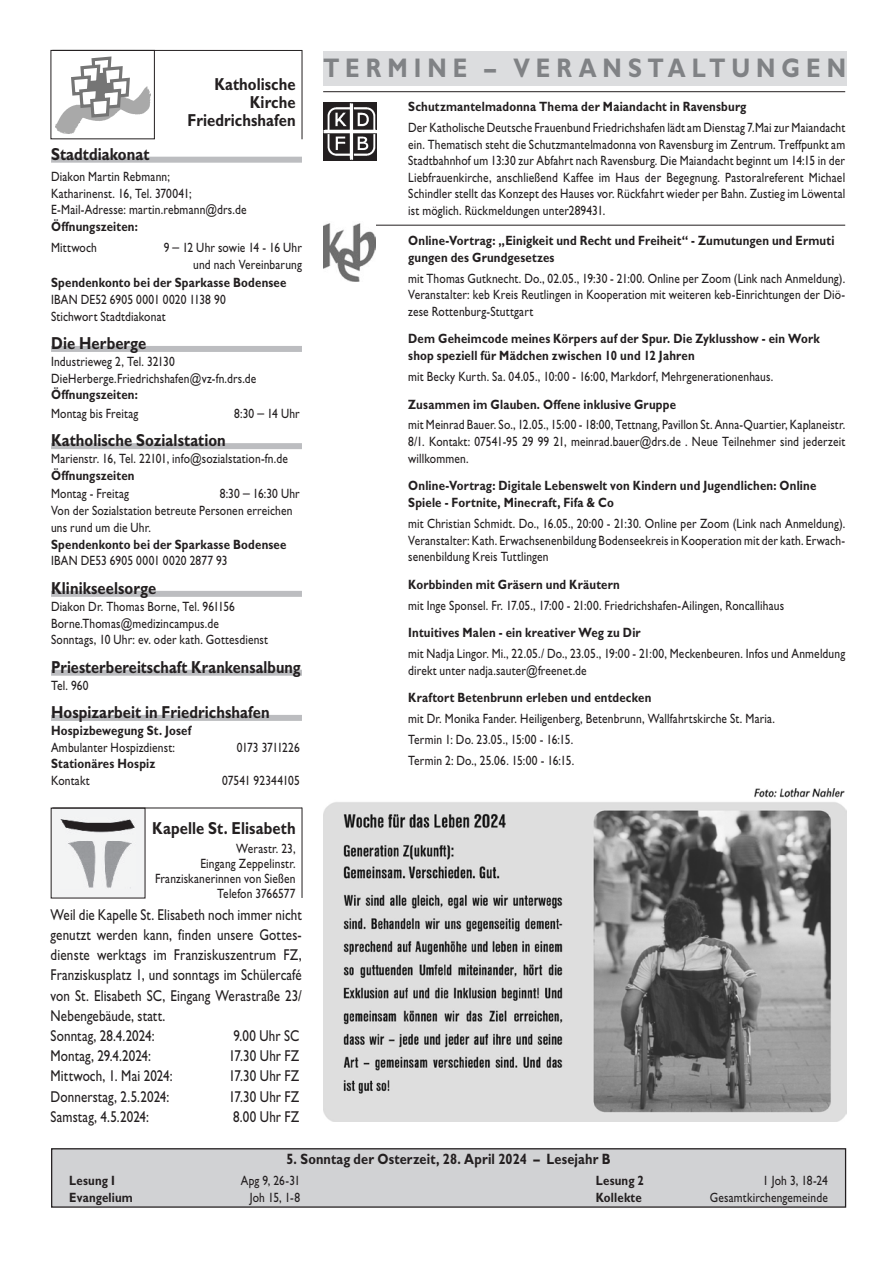
<style>
.page{position:relative;width:893px;height:1263px;background:#fff}
.page>*{position:absolute;margin:0;border:0;box-sizing:border-box;transform-origin:0 0}
.t1{font:700 27px "Gill Sans Std";letter-spacing:.26em;color:#808285;scale:.85 1}
.t2{font:700 17.4px/18px "Gill Sans Std";letter-spacing:.005em;color:#231f20;text-align:right;scale:.85 1}
.t3{font:700 17.4px "Gill Sans Std";letter-spacing:.005em;color:#231f20;scale:.83 1}
.t4{font:15.75px/20.2px "Gill Sans Std";letter-spacing:.01em;color:#231f20;scale:.83 1}
.t5{font:700 15px "Gill Sans Std";letter-spacing:.01em;color:#231f20;scale:.85 1}
.t6{font:13.5px/16.6px "Gill Sans Std";letter-spacing:.015em;color:#231f20;scale:.85 1}
.t7{font:700 13.5px/17px "Gill Sans Std";letter-spacing:.015em;color:#231f20;scale:.85 1}
.t8{font:13.5px "Gill Sans Std";letter-spacing:-.025em;color:#231f20;scale:.85 1}
.s1{font-size:15.75px}
</style>
<div class="page">
<hr style="left:323px;top:91px;width:522px;height:1px;background:#231f20">
<hr style="left:323px;top:225px;width:522px;height:1px;background:#231f20">
<div style="left:323px;top:51px;width:523px;height:34px;background:#dcdddf"></div>
<img style="left:55px;top:86px;width:95px;height:48px">
<svg style="left:69px;top:56px;width:63px;height:63px"></svg>
<hr style="left:52px;top:50px;width:250px;height:1px;background:#231f20">
<hr style="left:302px;top:50px;width:1px;height:89px;background:#231f20">
<div style="left:51px;top:157px;width:251px;height:6px;background:#bcbdc0"></div>
<div style="left:51px;top:346px;width:251px;height:6px;background:#bcbdc0"></div>
<div style="left:51px;top:443px;width:251px;height:6px;background:#bcbdc0"></div>
<div style="left:51px;top:591px;width:251px;height:6px;background:#bcbdc0"></div>
<div style="left:51px;top:670px;width:251px;height:6px;background:#bcbdc0"></div>
<div style="left:51px;top:715px;width:251px;height:6px;background:#bcbdc0"></div>
<div style="left:51px;top:808px;width:94px;height:90px;background:#f2f3f4"></div>
<img style="left:61px;top:819px;width:74px;height:69px">
<hr style="left:52px;top:807px;width:250px;height:1px;background:#231f20">
<hr style="left:302px;top:807px;width:1px;height:91px;background:#231f20">
<div style="left:52px;top:1149px;width:794px;height:58px;background:#d1d2d4"></div>
<div style="left:51px;top:1148px;width:795px;height:60px;border:1px solid #231f20"></div>
<img style="left:323px;top:102px;width:53px;height:58px">
<img style="left:323px;top:223px;width:52px;height:58px">
<img style="left:323px;top:788px;width:523px;height:334px">
<p class="t2" style="left:188px;top:75px;width:129px">Katholische<br>Kirche<br>Friedrichshafen</p>
<p class="t2" style="left:51px;top:145px;width:117px">Stadtdiakonat</p>
<p class="t6" style="left:51px;top:168px;width:231px">Diakon Martin Rebmann;<br>Katharinenst. 16, Tel. 370041;<br>E-Mail-Adresse: martin.rebmann@drs.de</p>
<p class="t7" style="left:51px;top:218px;width:104px">Öffnungszeiten:</p>
<p class="t6" style="left:51px;top:239px;width:56px">Mittwoch</p>
<p class="t6" style="left:164px;top:239px;width:164px;text-align:right">9 <span class="s1">–</span> 12 Uhr sowie 14 - 16 Uhr und nach Vereinbarung</p>
<p class="t7" style="left:51px;top:274px;width:278px">Spendenkonto bei der Sparkasse Bodensee</p>
<p class="t6" style="left:51px;top:291px;width:207px">IBAN DE52 6905 0001 0020 1138 90<br>Stichwort Stadtdiakonat</p>
<p class="t2" style="left:51px;top:334px;width:114px">Die Herberge</p>
<p class="t6" style="left:51px;top:353px;width:243px">Industrieweg 2, Tel. 32130<br>DieHerberge.Friedrichshafen@vz-fn.drs.de</p>
<p class="t7" style="left:51px;top:386px;width:104px">Öffnungszeiten:</p>
<p class="t6" style="left:51px;top:405px;width:104px">Montag bis Freitag</p>
<p class="t6" style="left:234px;top:405px;width:79px">8:30 <span class="s1">–</span> 14 Uhr</p>
<p class="t2" style="left:51px;top:431px;width:207px">Katholische Sozialstation</p>
<p class="t6" style="left:51px;top:450px;width:280px">Marienstr. 16, Tel. 22101, info@sozialstation-fn.de</p>
<p class="t7" style="left:51px;top:467px;width:100px">Öffnungszeiten</p>
<p class="t6" style="left:51px;top:485px;width:93px">Montag - Freitag</p>
<p class="t6" style="left:51px;top:485px;width:294px;text-indent:169px">8:30 <span class="s1">–</span> 16:30 Uhr<br>Von der Sozialstation betreute Personen erreichen uns rund um die Uhr.</p>
<p class="t7" style="left:51px;top:536px;width:278px">Spendenkonto bei der Sparkasse Bodensee</p>
<p class="t6" style="left:51px;top:553px;width:209px">IBAN DE53 6905 0001 0020 2877 93</p>
<p class="t2" style="left:51px;top:579px;width:125px">Klinikseelsorge</p>
<p class="t6" style="left:51px;top:598px;width:257px">Diakon Dr. Thomas Borne, Tel. 961156<br>Borne.Thomas@medizincampus.de<br>Sonntags, 10 Uhr: ev. oder kath. Gottesdienst</p>
<p class="t3" style="left:51px;top:656px;width:302px">Priesterbereitschaft Krankensalbung</p>
<p class="t6" style="left:51px;top:677px;width:46px">Tel. 960</p>
<p class="t2" style="left:51px;top:703px;width:259px">Hospizarbeit in Friedrichshafen</p>
<p class="t7" style="left:51px;top:722px;width:166px">Hospizbewegung St. Josef</p>
<p class="t6" style="left:51px;top:739px;width:147px">Ambulanter Hospizdienst:</p>
<p class="t8" style="left:237px;top:739px;width:76px">0173 3711226</p>
<p class="t7" style="left:51px;top:755px;width:124px">Stationäres Hospiz</p>
<p class="t6" style="left:51px;top:772px;width:47px">Kontakt</p>
<p class="t6" style="left:222px;top:772px;width:93px">07541 92344105</p>
<p class="t2" style="left:152px;top:819px;width:170px">Kapelle St. Elisabeth</p>
<p class="t6" style="left:155px;top:841px;width:167px;line-height:15px;text-align:right">Werastr. 23,<br>Eingang Zeppelinstr.<br>Franziskanerinnen von Sießen<br>Telefon 3766577</p>
<p class="t4" style="left:51px;top:904px;width:304px">Weil die Kapelle St. Elisabeth noch immer nicht genutzt werden kann, finden unsere Gottes&shy;dienste werktags im Franziskuszentrum FZ, Franziskusplatz 1, und sonntags im Schülercafé von St. Elisabeth SC, Eingang Werastraße 23/ Nebengebäude, statt.<br>Sonntag, 28.4.2024:</p>
<p class="t4" style="left:233px;top:1026px;width:81px">9.00 Uhr SC</p>
<h1 class="t1" style="left:323px;top:52px;width:617px">TERMINE – VERANSTALTUNGEN</h1>
<p class="t7" style="left:408px;top:98px;width:399px">Schutzmantelmadonna Thema der Maiandacht in Ravensburg</p>
<p class="t6" style="left:408px;top:119px;width:516px;text-align:justify">Der Katholische Deutsche Frauenbund Friedrichshafen lädt am Dienstag 7.Mai zur Maiandacht ein. Thematisch steht die Schutzmantelmadonna von Ravensburg im Zentrum. Treffpunkt am Stadtbahnhof um 13:30 zur Abfahrt nach Ravensburg. Die Maiandacht beginnt um 14:15 in der Liebfrauenkirche, anschließend Kaffee im Haus der Begegnung. Pastoralreferent Michael Schindler stellt das Konzept des Hauses vor. Rückfahrt wieder per Bahn. Zustieg im Löwental ist möglich. Rückmeldungen unter289431.</p>
<p class="t7" style="left:408px;top:232px;width:503px">Online-Vortrag: „Einigkeit und Recht und Freiheit“ - Zumutungen und Ermuti gungen des Grundgesetzes</p>
<p class="t6" style="left:408px;top:270px;width:516px;text-align:justify">mit Thomas Gutknecht. Do., 02.05., 19:30 - 21:00. Online per Zoom (Link nach Anmeldung).<br>Veranstalter: keb Kreis Reutlingen in Kooperation mit weiteren keb-Einrichtungen der Diö&shy;zese Rottenburg-Stuttgart</p>
<p class="t7" style="left:408px;top:330px;width:486px">Dem Geheimcode meines Körpers auf der Spur. Die Zyklusshow - ein Work shop speziell für Mädchen zwischen 10 und 12 Jahren</p>
<p class="t6" style="left:408px;top:368px;width:431px">mit Becky Kurth. Sa. 04.05., 10:00 - 16:00, Markdorf, Mehrgenerationenhaus.</p>
<p class="t7" style="left:408px;top:396px;width:317px">Zusammen im Glauben. Offene inklusive Gruppe</p>
<p class="t6" style="left:408px;top:417px;width:516px;text-align:justify">mit Meinrad Bauer. So., 12.05., 15:00 - 18:00, Tettnang, Pavillon St. Anna-Quartier, Kaplaneistr.<br>8/1. Kontakt: 07541-95 29 99 21, meinrad.bauer@drs.de . Neue Teilnehmer sind jederzeit willkommen.</p>
<p class="t7" style="left:408px;top:477px;width:482px">Online-Vortrag: Digitale Lebenswelt von Kindern und Jugendlichen: Online<br>Spiele - Fortnite, Minecraft, Fifa &amp; Co</p>
<p class="t6" style="left:408px;top:515px;width:516px;text-align:justify">mit Christian Schmidt. Do., 16.05., 20:00 - 21:30. Online per Zoom (Link nach Anmeldung).<br>Veranstalter: Kath. Erwachsenenbildung Bodenseekreis in Kooperation mit der kath. Erwach&shy;senenbildung Kreis Tuttlingen</p>
<p class="t7" style="left:408px;top:576px;width:250px">Korbbinden mit Gräsern und Kräutern</p>
<p class="t6" style="left:408px;top:597px;width:444px">mit Inge Sponsel. Fr. 17.05., 17:00 - 21:00. Friedrichshafen-Ailingen, Roncallihaus</p>
<p class="t7" style="left:408px;top:624px;width:275px">Intuitives Malen - ein kreativer Weg zu Dir</p>
<p class="t6" style="left:408px;top:645px;width:516px">mit Nadja Lingor. Mi., 22.05./ Do., 23.05., 19:00 - 21:00, Meckenbeuren. Infos und Anmeldung direkt unter nadja.sauter@freenet.de</p>
<p class="t7" style="left:408px;top:689px;width:288px">Kraftort Betenbrunn erleben und entdecken</p>
<p class="t6" style="left:408px;top:708px;width:433px;line-height:20.9px">mit Dr. Monika Fander. Heiligenberg, Betenbrunn, Wallfahrtskirche St. Maria.<br>Termin 1: Do. 23.05., 15:00 - 16:15.<br>Termin 2: Do., 25.06. 15:00 - 16:15.</p>
<p class="t4" style="left:51px;top:1046px;width:123px">Montag, 29.4.2024:</p>
<p class="t4" style="left:229px;top:1046px;width:86px">17.30 Uhr FZ</p>
<p class="t4" style="left:51px;top:1066px;width:149px">Mittwoch, 1. Mai 2024:</p>
<p class="t4" style="left:229px;top:1066px;width:86px">17.30 Uhr FZ</p>
<p class="t4" style="left:51px;top:1086px;width:145px">Donnerstag, 2.5.2024:</p>
<p class="t4" style="left:229px;top:1086px;width:86px">17.30 Uhr FZ</p>
<p class="t4" style="left:51px;top:1106px;width:120px">Samstag, 4.5.2024:</p>
<p class="t4" style="left:233px;top:1106px;width:81px">8.00 Uhr FZ</p>
<p class="t5" style="left:286px;top:1150px;width:383px">5. Sonntag der Osterzeit, 28. April 2024 – Lesejahr B</p>
<p class="t7" style="left:69px;top:1172px;width:55px">Lesung I</p>
<p class="t6" style="left:241px;top:1172px;width:71px">Apg 9, 26-31</p>
<p class="t7" style="left:596px;top:1172px;width:58px">Lesung 2</p>
<p class="t6" style="left:763px;top:1172px;width:78px">1 Joh 3, 18-24</p>
<p class="t7" style="left:69px;top:1188px;width:76px">Evangelium</p>
<p class="t6" style="left:250px;top:1189px;width:61px">Joh 15, 1-8</p>
<p class="t7" style="left:596px;top:1188px;width:56px">Kollekte</p>
<p class="t6" style="left:710px;top:1189px;width:140px">Gesamtkirchengemeinde</p>
</div>
